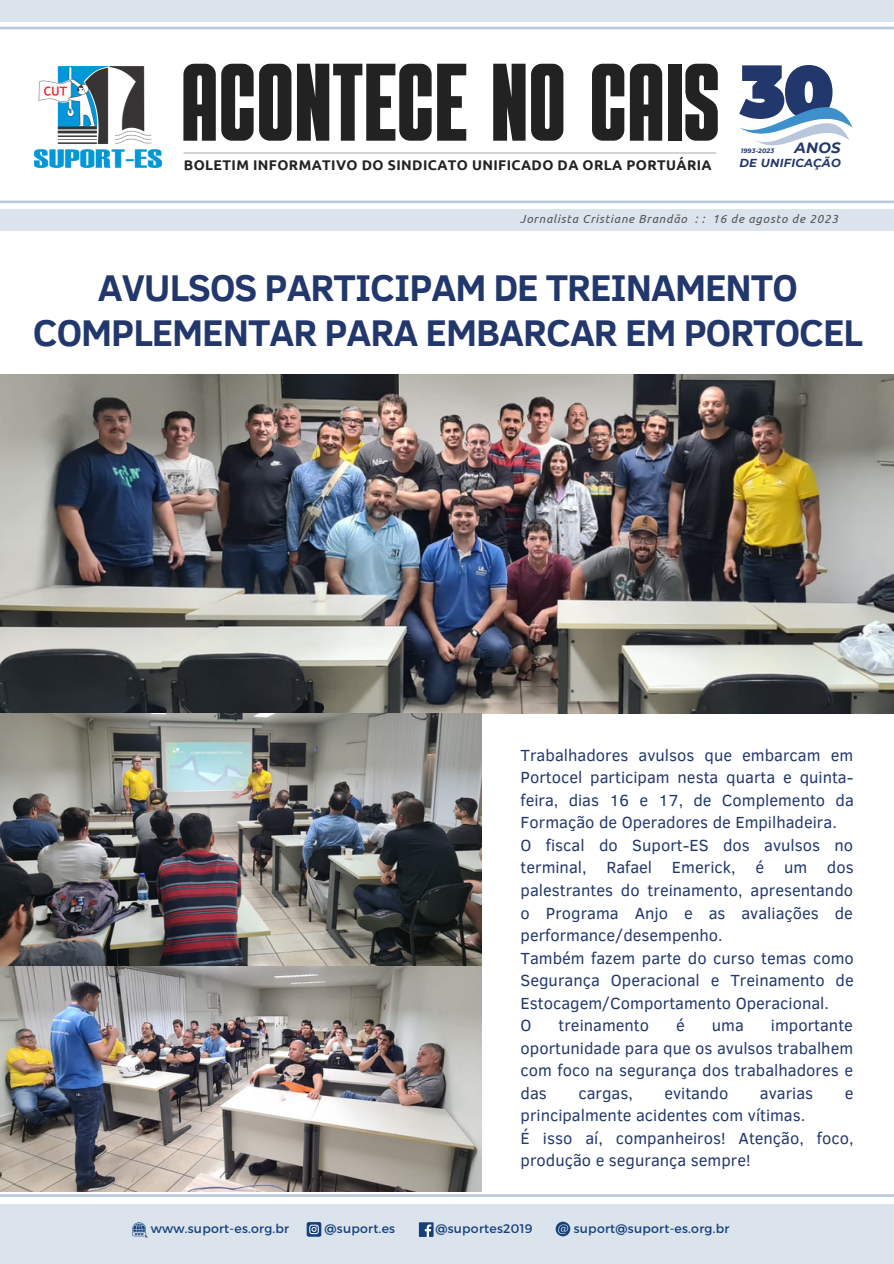
<style>
.page{position:relative;width:894px;height:1264px;background:#fff}
.page>*{position:absolute;margin:0;border:0;box-sizing:border-box;transform-origin:0 0}
.t1{font:109.95px "Alpha";letter-spacing:-.01em;color:#222}
.t2{font:700 38.1px/44.5px "Clear Sans";letter-spacing:-.025em;color:#22376b;text-align:center}
.t3{font:16.5px/22.5px "Clear Sans";color:#22376b;text-align:justify}
.t4{font:italic 700 14.85px "Montserrat";color:#22376b}
.t5{font:700 14.1px "Ubuntu";letter-spacing:.03em;color:#222}
.t6{font:12.45px "Montserrat";letter-spacing:.02em;color:#14407b}
.t7{font:italic 11.7px "Ubuntu";letter-spacing:.065em;color:#545454}
.t8{font:italic 700 11.55px "Montserrat";letter-spacing:.02em;color:#22376b}
.t9{font:italic 700 6.3px "Montserrat";letter-spacing:.02em;color:#22376b}
</style>
<div class="page">
<div style="left:0;top:209px;width:893px;height:22px;background:#dbe3ed"></div>
<svg style="left:0;top:200px;width:893px;height:3px"></svg>
<div style="left:0;top:0;width:893px;height:22px;background:#dbe3ed"></div>
<hr style="left:0;top:27px;width:893px;height:2px;background:#b8c7db">
<hr style="left:183px;top:153px;width:533px;height:1px;background:#a6a6a6">
<img style="left:35px;top:67px;width:127px;height:100px">
<svg style="left:739px;top:65px;width:114px;height:81px"></svg>
<div style="left:0;top:1204px;width:893px;height:59px;background:#dbe3ed"></div>
<hr style="left:0;top:1194px;width:893px;height:2px;background:#c0cddf">
<div style="left:419px;top:1222px;width:14px;height:14px;background:#14407b"></div>
<svg style="left:424px;top:1224px;width:7px;height:12px"></svg>
<svg style="left:555px;top:1221px;width:15px;height:15px"></svg>
<svg style="left:306px;top:1222px;width:15px;height:14px"></svg>
<svg style="left:132px;top:1222px;width:16px;height:15px"></svg>
<img style="left:0;top:375px;width:893px;height:339px">
<img style="left:0;top:714px;width:481px;height:252px">
<img style="left:0;top:966px;width:481px;height:225px">
<p class="t1" style="left:180px;top:53px;width:540px">ACONTECE NO CAIS</p>
<p class="t5" style="left:184px;top:157px;width:529px">BOLETIM INFORMATIVO DO SINDICATO UNIFICADO DA ORLA PORTUÁRIA</p>
<p class="t4" style="left:794px;top:138px;width:48px">ANOS</p>
<p class="t8" style="left:739px;top:156px;width:103px">DE UNIFICAÇÃO</p>
<p class="t9" style="left:740px;top:147px;width:35px">1993-2023</p>
<p class="t7" style="left:519px;top:212px;width:319px">Jornalista Cristiane Brandão : : 16 de agosto de 2023</p>
<p class="t2" style="left:33px;top:263px;width:831px">AVULSOS PARTICIPAM DE TREINAMENTO<br>COMPLEMENTAR PARA EMBARCAR EM PORTOCEL</p>
<p class="t3" style="left:520px;top:743px;width:335px">Trabalhadores avulsos que embarcam em Portocel participam nesta quarta e quinta&shy;feira, dias 16 e 17, de Complemento da Formação de Operadores de Empilhadeira.</p>
<p class="t3" style="left:520px;top:833px;width:334px">O fiscal do Suport-ES dos avulsos no terminal, Rafael Emerick, é um dos palestrantes do treinamento, apresentando o Programa Anjo e as avaliações de performance/desempenho.</p>
<p class="t3" style="left:520px;top:945px;width:334px">Também fazem parte do curso temas como Segurança Operacional e Treinamento de Estocagem/Comportamento Operacional.</p>
<p class="t3" style="left:520px;top:1013px;width:12px">O</p>
<p class="t3" style="left:558px;top:1013px;width:92px">treinamento</p>
<p class="t3" style="left:676px;top:1013px;width:10px">é</p>
<p class="t3" style="left:711px;top:1013px;width:34px">uma</p>
<p class="t3" style="left:520px;top:1013px;width:334px;text-indent:250px">importante oportunidade para que os avulsos trabalhem com foco na segurança dos trabalhadores e das</p>
<p class="t3" style="left:578px;top:1080px;width:56px">cargas,</p>
<p class="t3" style="left:664px;top:1080px;width:65px">evitando</p>
<p class="t3" style="left:759px;top:1080px;width:55px">avarias</p>
<p class="t3" style="left:844px;top:1080px;width:10px">e</p>
<p class="t3" style="left:520px;top:1103px;width:286px">principalmente acidentes com vítimas.</p>
<p class="t3" style="left:520px;top:1125px;width:334px">É isso aí, companheiros! Atenção, foco, produção e segurança sempre!</p>
<p class="t6" style="left:151px;top:1220px;width:140px">www.suport-es.org.br</p>
<p class="t6" style="left:324px;top:1220px;width:72px">@suport.es</p>
<p class="t6" style="left:435px;top:1220px;width:98px">@suportes2019</p>
<p class="t6" style="left:573px;top:1220px;width:157px">suport@suport-es.org.br</p>
</div>
